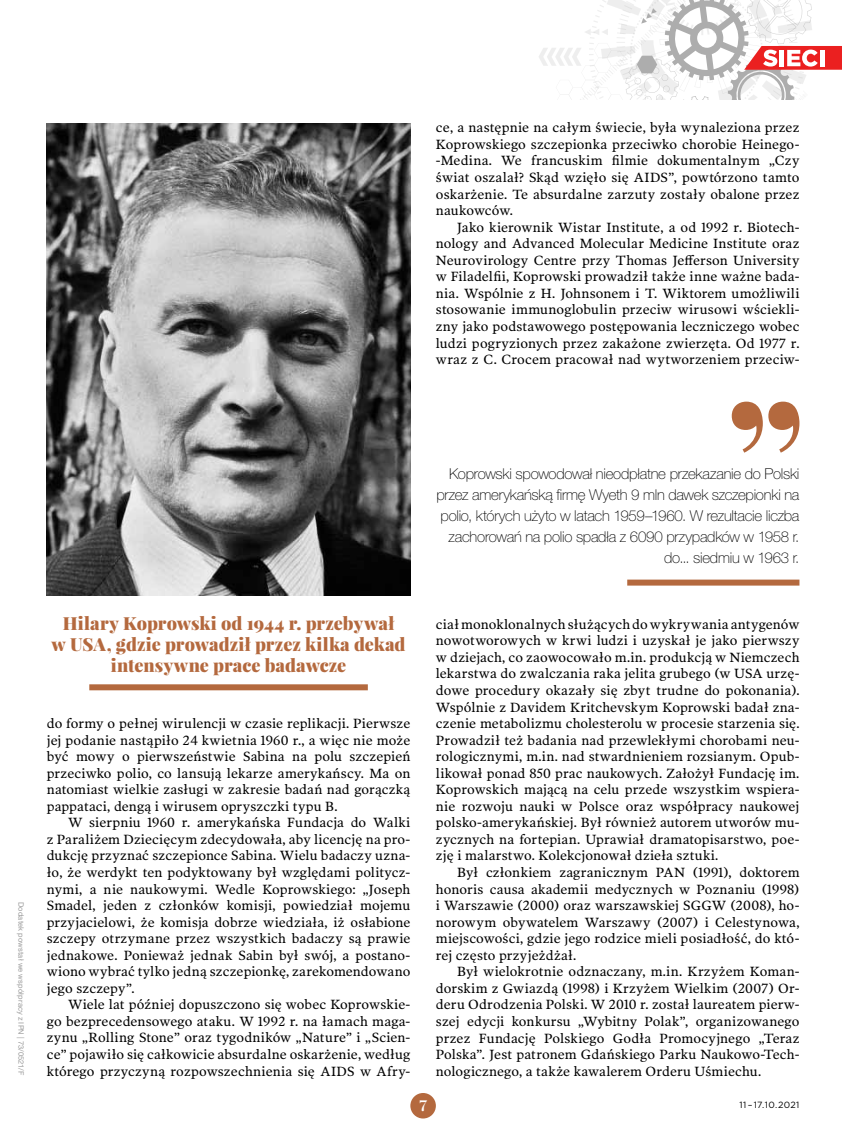
<style>
.page{position:relative;width:842px;height:1136px;background:#fff}
.page>*{position:absolute;margin:0;border:0;box-sizing:border-box;transform-origin:0 0}
.t1{font:900 18px/21px "Playfair Display";letter-spacing:.005em;color:#b4693e;text-align:center}
.t2{font:100 15px/21px "Helvetica Neue LT Pro";letter-spacing:-.015em;color:#000;text-align:right}
.t3{font:700 15px "Playfair Display";color:#fff}
.t4{font:13.5px/16.5px "Poynter OS Text Two";letter-spacing:.01em;color:#000;text-align:justify}
.t5{font:9px "Gotham";letter-spacing:.04em;color:#000}
.t6{font:7.5px "Helvetica Neue LT Pro";letter-spacing:.02em;color:#9c9c9c}
</style>
<div class="page">
<img style="left:47px;top:124px;width:363px;height:471px">
<div style="left:627px;top:579px;width:172px;height:6px;background:#b4693e"></div>
<svg style="left:732px;top:401px;width:67px;height:51px"></svg>
<div style="left:89px;top:684px;width:279px;height:6px;background:#b4693e"></div>
<svg style="left:539px;top:0;width:303px;height:100px"></svg>
<hr style="left:820px;top:50px;width:4px;height:16px;background:#fff">
<div style="left:410px;top:1092px;width:26px;height:26px;background:#b4693e;border-radius:50%"></div>
<p class="t4" style="left:436px;top:119px;width:365px">ce, a następnie na całym świecie, była wynaleziona przez Koprowskiego szczepionka przeciwko chorobie Heinego--Medina. We francuskim filmie dokumentalnym „Czy świat oszalał? Skąd wzięło się AIDS”, powtórzono tamto oskarżenie. Te absurdalne zarzuty zostały obalone przez naukowców.</p>
<p class="t4" style="left:436px;top:219px;width:365px;text-indent:21px">Jako kierownik Wistar Institute, a od 1992 r. Biotech&shy;nology and Advanced Molecular Medicine Institute oraz Neurovirology Centre przy Thomas Jefferson University w Filadelfii, Koprowski prowadził także inne ważne bada&shy;nia. Wspólnie z H. Johnsonem i T. Wiktorem umożliwili stosowanie immunoglobulin przeciw wirusowi wściekli&shy;zny jako podstawowego postępowania leczniczego wobec ludzi pogryzionych przez zakażone zwierzęta. Od 1977 r. wraz z C. Crocem pracował nad wytworzeniem przeciw-</p>
<p class="t6" style="left:26px;top:901px;width:175px;rotate:90deg">Dodatek powstał we współpracy z IPN | 73/0521/F</p>
<p class="t2" style="left:436px;top:462px;width:365px">Koprowski spowodował nieodpłatne przekazanie do Polski przez amerykańską firmę Wyeth 9 mln dawek szczepionki na polio, których użyto w latach 1959–1960. W rezultacie liczba zachorowań na polio spadła z 6090 przypadków w 1958 r. do... siedmiu w 1963 r.</p>
<h1 class="t1" style="left:52px;top:612px;width:355px">Hilary Koprowski od 1944 r. przebywał<br>w USA, gdzie prowadził przez kilka dekad intensywne prace badawcze</h1>
<p class="t4" style="left:47px;top:715px;width:365px">do formy o pełnej wirulencji w czasie replikacji. Pierwsze jej podanie nastąpiło 24 kwietnia 1960 r., a więc nie może być mowy o pierwszeństwie Sabina na polu szczepień przeciwko polio, co lansują lekarze amerykańscy. Ma on natomiast wielkie zasługi w zakresie badań nad gorączką pappataci, dengą i wirusem opryszczki typu B.</p>
<p class="t4" style="left:47px;top:814px;width:365px;text-indent:21px">W sierpniu 1960 r. amerykańska Fundacja do Walki z Paraliżem Dziecięcym zdecydowała, aby licencję na pro&shy;dukcję przyznać szczepionce Sabina. Wielu badaczy uzna&shy;ło, że werdykt ten podyktowany był względami politycz&shy;nymi, a nie naukowymi. Wedle Koprowskiego: „Joseph Smadel, jeden z członków komisji, powiedział mojemu przyjacielowi, że komisja dobrze wiedziała, iż osłabione szczepy otrzymane przez wszystkich badaczy są prawie jednakowe. Ponieważ jednak Sabin był swój, a postano&shy;wiono wybrać tylko jedną szczepionkę, zarekomendowano jego szczepy”.</p>
<p class="t4" style="left:47px;top:996px;width:365px;text-indent:21px">Wiele lat później dopuszczono się wobec Koprowskie&shy;go bezprecedensowego ataku. W 1992 r. na łamach maga&shy;zynu „Rolling Stone” oraz tygodników „Nature” i „Scien&shy;ce” pojawiło się całkowicie absurdalne oskarżenie, według którego przyczyną rozpowszechnienia się AIDS w Afry-</p>
<p class="t4" style="left:436px;top:615px;width:365px">ciał monoklonalnych służących do wykrywania antygenów nowotworowych w krwi ludzi i uzyskał je jako pierwszy w dziejach, co zaowocowało m.in. produkcją w Niemczech lekarstwa do zwalczania raka jelita grubego (w USA urzę&shy;dowe procedury okazały się zbyt trudne do pokonania).<br>Wspólnie z Davidem Kritchevskym Koprowski badał zna&shy;czenie metabolizmu cholesterolu w procesie starzenia się.<br>Prowadził też badania nad przewlekłymi chorobami neu&shy;rologicznymi, m.in. nad stwardnieniem rozsianym. Opub&shy;likował ponad 850 prac naukowych. Założył Fundację im.<br>Koprowskich mającą na celu przede wszystkim wspiera&shy;nie rozwoju nauki w Polsce oraz współpracy naukowej polsko-amerykańskiej. Był również autorem utworów mu&shy;zycznych na fortepian. Uprawiał dramatopisarstwo, poe&shy;zję i malarstwo. Kolekcjonował dzieła sztuki.</p>
<p class="t4" style="left:436px;top:863px;width:365px;text-indent:21px">Był członkiem zagranicznym PAN (1991), doktorem honoris causa akademii medycznych w Poznaniu (1998) i Warszawie (2000) oraz warszawskiej SGGW (2008), ho&shy;norowym obywatelem Warszawy (2007) i Celestynowa, miejscowości, gdzie jego rodzice mieli posiadłość, do któ&shy;rej często przyjeżdżał.</p>
<p class="t4" style="left:436px;top:963px;width:365px;text-indent:21px">Był wielokrotnie odznaczany, m.in. Krzyżem Koman&shy;dorskim z Gwiazdą (1998) i Krzyżem Wielkim (2007) Or&shy;deru Odrodzenia Polski. W 2010 r. został laureatem pierw&shy;szej edycji konkursu „Wybitny Polak”, organizowanego przez Fundację Polskiego Godła Promocyjnego „Teraz Polska”. Jest patronem Gdańskiego Parku Naukowo-Tech&shy;nologicznego, a także kawalerem Orderu Uśmiechu.</p>
<p class="t3" style="left:419px;top:1095px;width:9px">7</p>
<p class="t5" style="left:739px;top:1098px;width:61px">11 – 17.10.2021</p>
</div>
